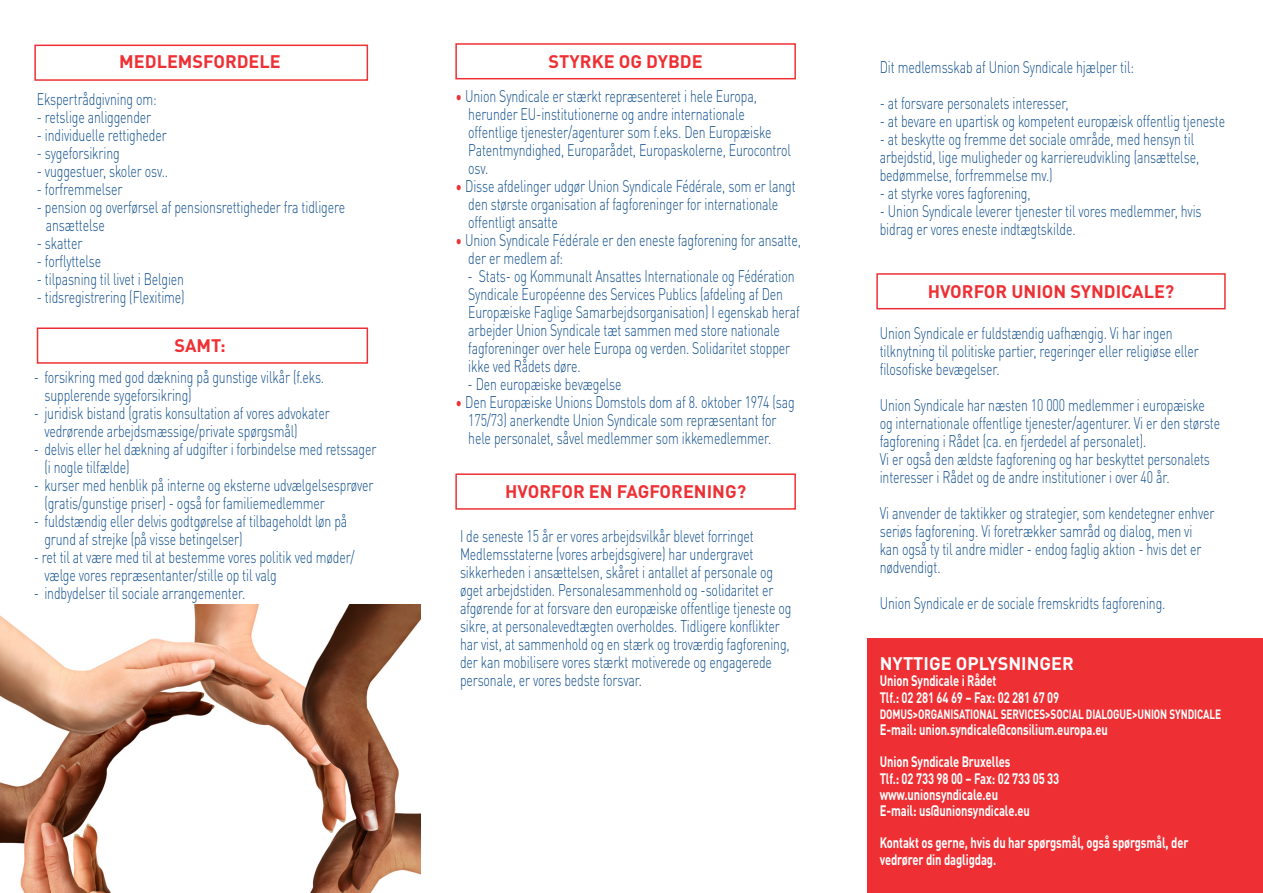
<style>
.page{position:relative;width:1263px;height:893px;background:#fff}
.page>*{position:absolute;margin:0;border:0;box-sizing:border-box;transform-origin:0 0}
.t1{font:700 18px "DIN Pro";color:#ee3034}
.t2{font:700 18px "DIN Pro";color:#fff}
.Paragraph_Style_1{font:300 16.65px/18px "DIN Pro";letter-spacing:-.01em;color:#0f4e8c;scale:.74 1}
.t3{font:700 15px/16.2px "DIN Pro";letter-spacing:-.01em;color:#fff;scale:.75 1}
.t4{font:700 13.35px "DIN Pro";letter-spacing:-.01em;color:#fff;scale:.75 1}
.s1{color:#ee3034}
</style>
<div class="page">
<div style="left:867px;top:638px;width:396px;height:255px;background:#ee3034"></div>
<div style="left:34px;top:45px;width:334px;height:36px;border:2px solid #ee3034"></div>
<div style="left:37px;top:327px;width:331px;height:37px;border:2px solid #ee3034"></div>
<div style="left:455px;top:43px;width:341px;height:36px;border:2px solid #ee3034"></div>
<div style="left:455px;top:473px;width:341px;height:37px;border:2px solid #ee3034"></div>
<div style="left:876px;top:273px;width:350px;height:36px;border:2px solid #ee3034"></div>
<img style="left:0;top:605px;width:421px;height:288px">
<p class="t1" style="left:119px;top:48px;width:163px">MEDLEMSFORDELE</p>
<p class="Paragraph_Style_1" style="left:37px;top:88px;width:164px">Ekspertrådgivning om:</p>
<p class="Paragraph_Style_1" style="left:37px;top:106px;width:156px">- retslige anliggender</p>
<p class="Paragraph_Style_1" style="left:37px;top:124px;width:177px">- individuelle rettigheder</p>
<p class="Paragraph_Style_1" style="left:37px;top:142px;width:114px">- sygeforsikring</p>
<p class="Paragraph_Style_1" style="left:37px;top:160px;width:179px">- vuggestuer, skoler osv..</p>
<p class="Paragraph_Style_1" style="left:37px;top:178px;width:118px">- forfremmelser</p>
<p class="Paragraph_Style_1" style="left:37px;top:196px;width:418px">- pension og overførsel af pensionsrettigheder fra tidligere</p>
<p class="Paragraph_Style_1" style="left:46px;top:214px;width:81px">ansættelse</p>
<p class="Paragraph_Style_1" style="left:37px;top:232px;width:63px">- skatter</p>
<p class="Paragraph_Style_1" style="left:37px;top:250px;width:89px">- forflyttelse</p>
<p class="Paragraph_Style_1" style="left:37px;top:268px;width:201px">- tilpasning til livet i Belgien</p>
<p class="Paragraph_Style_1" style="left:37px;top:286px;width:202px">- tidsregistrering (Flexitime)</p>
<p class="t1" style="left:174px;top:332px;width:53px">SAMT:</p>
<p class="Paragraph_Style_1" style="left:44px;top:367px;width:380px;text-indent:-11px">- forsikring med god dækning på gunstige vilkår (f.eks. supplerende sygeforsikring)</p>
<p class="Paragraph_Style_1" style="left:44px;top:403px;width:387px;text-indent:-11px">- juridisk bistand (gratis konsultation af vores advokater vedrørende arbejdsmæssige/private spørgsmål)</p>
<p class="Paragraph_Style_1" style="left:44px;top:439px;width:450px;text-indent:-11px">- delvis eller hel dækning af udgifter i forbindelse med retssager (i nogle tilfælde)</p>
<p class="Paragraph_Style_1" style="left:44px;top:475px;width:446px;text-indent:-11px">- kurser med henblik på interne og eksterne udvælgelsesprøver (gratis/gunstige priser) - også for familiemedlemmer</p>
<p class="Paragraph_Style_1" style="left:44px;top:511px;width:411px;text-indent:-11px">- fuldstændig eller delvis godtgørelse af tilbageholdt løn på grund af strejke (på visse betingelser)</p>
<p class="Paragraph_Style_1" style="left:44px;top:547px;width:421px;text-indent:-11px">- ret til at være med til at bestemme vores politik ved møder/ vælge vores repræsentanter/stille op til valg</p>
<p class="Paragraph_Style_1" style="left:34px;top:583px;width:287px">- indbydelser til sociale arrangementer.</p>
<p class="t1" style="left:549px;top:48px;width:155px">STYRKE OG DYBDE</p>
<p class="Paragraph_Style_1" style="left:468px;top:86px;width:437px;text-indent:-13px"><span class="s1">•</span> Union Syndicale er stærkt repræsenteret i hele Europa, herunder EU-institutionerne og andre internationale offentlige tjenester/agenturer som f.eks. Den Europæiske Patentmyndighed, Europarådet, Europaskolerne, Eurocontrol osv.</p>
<p class="Paragraph_Style_1" style="left:468px;top:176px;width:444px;text-indent:-13px"><span class="s1">•</span> Disse afdelinger udgør Union Syndicale Fédérale, som er langt den største organisation af fagforeninger for internationale offentligt ansatte</p>
<p class="Paragraph_Style_1" style="left:468px;top:230px;width:451px;text-indent:-13px"><span class="s1">•</span> Union Syndicale Fédérale er den eneste fagforening for ansatte, der er medlem af:</p>
<p class="Paragraph_Style_1" style="left:468px;top:266px;width:450px">- Stats- og Kommunalt Ansattes Internationale og Fédération Syndicale Européenne des Services Publics (afdeling af Den Europæiske Faglige Samarbejdsorganisation) I egenskab heraf arbejder Union Syndicale tæt sammen med store nationale fagforeninger over hele Europa og verden. Solidaritet stopper ikke ved Rådets døre.</p>
<p class="Paragraph_Style_1" style="left:468px;top:374px;width:210px">- Den europæiske bevægelse</p>
<p class="Paragraph_Style_1" style="left:468px;top:392px;width:443px;text-indent:-13px"><span class="s1">•</span> Den Europæiske Unions Domstols dom af 8. oktober 1974 (sag<br>175/73) anerkendte Union Syndicale som repræsentant for hele personalet, såvel medlemmer som ikkemedlemmer.</p>
<p class="t1" style="left:505px;top:478px;width:242px">HVORFOR EN FAGFORENING?</p>
<p class="Paragraph_Style_1" style="left:460px;top:526px;width:399px">I de seneste 15 år er vores arbejdsvilkår blevet forringet</p>
<p class="Paragraph_Style_1" style="left:460px;top:544px;width:398px">Medlemsstaterne (vores arbejdsgivere) har undergravet</p>
<p class="Paragraph_Style_1" style="left:460px;top:562px;width:424px">sikkerheden i ansættelsen, skåret i antallet af personale og</p>
<p class="Paragraph_Style_1" style="left:460px;top:580px;width:425px">øget arbejdstiden. Personalesammenhold og -solidaritet er</p>
<p class="Paragraph_Style_1" style="left:460px;top:598px;width:449px">afgørende for at forsvare den europæiske offentlige tjeneste og</p>
<p class="Paragraph_Style_1" style="left:460px;top:616px;width:434px">sikre, at personalevedtægten overholdes. Tidligere konflikter</p>
<p class="Paragraph_Style_1" style="left:460px;top:634px;width:447px">har vist, at sammenhold og en stærk og troværdig fagforening,</p>
<p class="Paragraph_Style_1" style="left:460px;top:652px;width:423px">der kan mobilisere vores stærkt motiverede og engagerede</p>
<p class="Paragraph_Style_1" style="left:460px;top:670px;width:247px">personale, er vores bedste forsvar.</p>
<p class="Paragraph_Style_1" style="left:880px;top:57px;width:345px">Dit medlemsskab af Union Syndicale hjælper til:</p>
<p class="Paragraph_Style_1" style="left:880px;top:93px;width:257px">- at forsvare personalets interesser,</p>
<p class="Paragraph_Style_1" style="left:880px;top:111px;width:468px">- at bevare en upartisk og kompetent europæisk offentlig tjeneste</p>
<p class="Paragraph_Style_1" style="left:880px;top:129px;width:433px">- at beskytte og fremme det sociale område, med hensyn til arbejdstid, lige muligheder og karriereudvikling (ansættelse, bedømmelse, forfremmelse mv.)</p>
<p class="Paragraph_Style_1" style="left:880px;top:183px;width:205px">- at styrke vores fagforening,</p>
<p class="Paragraph_Style_1" style="left:880px;top:201px;width:437px">- Union Syndicale leverer tjenester til vores medlemmer, hvis bidrag er vores eneste indtægtskilde.</p>
<p class="t1" style="left:928px;top:278px;width:248px">HVORFOR UNION SYNDICALE?</p>
<p class="Paragraph_Style_1" style="left:880px;top:323px;width:433px">Union Syndicale er fuldstændig uafhængig. Vi har ingen tilknytning til politiske partier, regeringer eller religiøse eller filosofiske bevægelser.</p>
<p class="Paragraph_Style_1" style="left:880px;top:395px;width:461px">Union Syndicale har næsten 10 000 medlemmer i europæiske og internationale offentlige tjenester/agenturer. Vi er den største fagforening i Rådet (ca. en fjerdedel af personalet).</p>
<p class="Paragraph_Style_1" style="left:880px;top:449px;width:448px">Vi er også den ældste fagforening og har beskyttet personalets interesser i Rådet og de andre institutioner i over 40 år.</p>
<p class="Paragraph_Style_1" style="left:880px;top:503px;width:454px">Vi anvender de taktikker og strategier, som kendetegner enhver seriøs fagforening. Vi foretrækker samråd og dialog, men vi kan også ty til andre midler - endog faglig aktion - hvis det er nødvendigt.</p>
<p class="Paragraph_Style_1" style="left:880px;top:593px;width:388px">Union Syndicale er de sociale fremskridts fagforening.</p>
<p class="t2" style="left:880px;top:650px;width:196px">NYTTIGE OPLYSNINGER</p>
<p class="t3" style="left:880px;top:672px;width:157px">Union Syndicale i Rådet</p>
<p class="t3" style="left:880px;top:688px;width:241px">Tlf.: 02 281 64 69 – Fax: 02 281 67 09</p>
<p class="t4" style="left:880px;top:703px;width:457px">DOMUS&gt;ORGANISATIONAL SERVICES&gt;SOCIAL DIALOGUE&gt;UNION SYNDICALE</p>
<p class="t3" style="left:880px;top:720px;width:306px">E-mail: union.syndicale@consilium.europa.eu</p>
<p class="t3" style="left:880px;top:753px;width:176px">Union Syndicale Bruxelles</p>
<p class="t3" style="left:880px;top:769px;width:241px">Tlf.: 02 733 98 00 – Fax: 02 733 05 33</p>
<p class="t3" style="left:880px;top:785px;width:159px">www.unionsyndicale.eu</p>
<p class="t3" style="left:880px;top:801px;width:202px">E-mail: us@unionsyndicale.eu</p>
<p class="t3" style="left:880px;top:834px;width:413px">Kontakt os gerne, hvis du har spørgsmål, også spørgsmål, der vedrører din dagligdag.</p>
</div>
